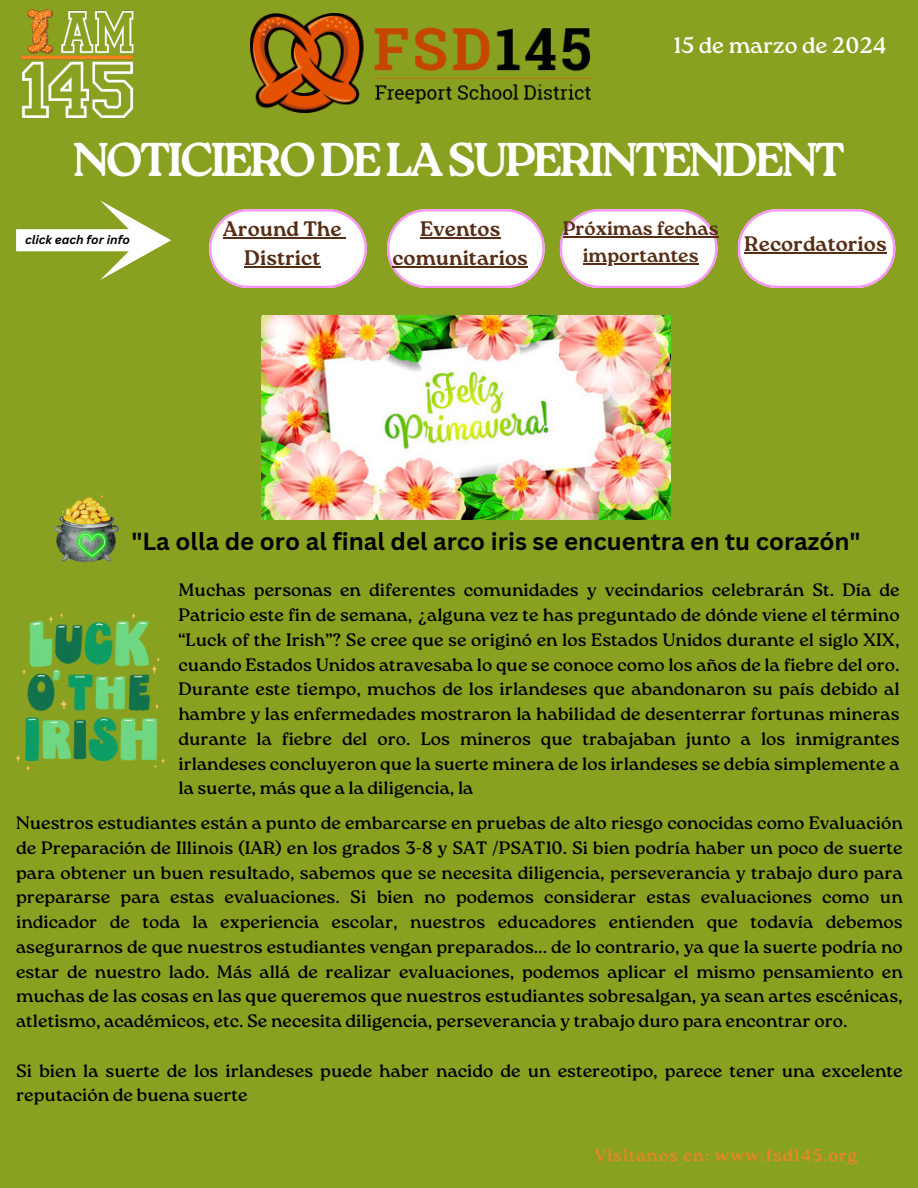
<style>
.page{position:relative;width:918px;height:1188px;background:#89a121}
.page>*{position:absolute;margin:0;border:0;box-sizing:border-box;transform-origin:0 0}
.t1{font:700 47.4px "Roca One";letter-spacing:-.065em;color:#fff}
.t2{font:700 24px "Canva Sans";color:#000}
.t3{font:22.5px "Roca One";color:#fff}
.t4{font:700 21px/29.2px "Roca One";color:#572e15;text-align:center}
.t5{font:700 19.5px "Roca One";color:#572e15}
.t6{font:18px/24.8px "Roca One";color:#000;text-align:justify}
.t7{font:16.95px "Roca One";letter-spacing:.06em;color:#f18326}
.t8{font:italic 700 12px "Canva Sans";color:#000}
</style>
<div class="page">
<svg style="left:387px;top:209px;width:158px;height:79px;background:#eee9e2"></svg>
<svg style="left:560px;top:209px;width:157px;height:79px;background:#eee8e2"></svg>
<svg style="left:738px;top:209px;width:157px;height:79px;background:#f0eae5"></svg>
<img style="left:250px;top:14px;width:341px;height:99px">
<svg style="left:16px;top:200px;width:155px;height:80px"></svg>
<img style="left:21px;top:9px;width:113px;height:109px">
<img style="left:55px;top:495px;width:64px;height:66px">
<img style="left:73px;top:529px;width:37px;height:32px">
<img style="left:16px;top:613px;width:149px;height:158px">
<img style="left:261px;top:315px;width:410px;height:205px">
<hr style="left:744px;top:252px;width:143px;height:1px;background:#572e15">
<hr style="left:420px;top:237px;width:80px;height:1px;background:#572e15">
<hr style="left:392px;top:267px;width:136px;height:1px;background:#572e15">
<hr style="left:563px;top:236px;width:156px;height:1px;background:#572e15">
<hr style="left:583px;top:263px;width:116px;height:1px;background:#572e15">
<svg style="left:209px;top:209px;width:158px;height:79px;background:#ede7e0"></svg>
<hr style="left:244px;top:267px;width:76px;height:1px;background:#572e15">
<h4 class="t3" style="left:673px;top:32px;width:214px">15 de marzo de 2024</h4>
<h4 class="t1" style="left:73px;top:132px;width:774px">NOTICIERODELASUPERINTENDENT</h4>
<h2 class="t8" style="left:25px;top:231px;width:106px">click each for info</h2>
<p class="t4" style="left:223px;top:214px;width:120px">Around The<br>District</p>
<h4 class="t4" style="left:392px;top:214px;width:137px">Eventos comunitarios</h4>
<p class="t5" style="left:563px;top:217px;width:157px">Próximas fechas</p>
<p class="t5" style="left:583px;top:244px;width:117px">importantes</p>
<h4 class="t4" style="left:744px;top:229px;width:144px">Recordatorios</h4>
<p class="t2" style="left:131px;top:525px;width:731px">"La olla de oro al final del arco iris se encuentra en tu corazón"</p>
<h5 class="t6" style="left:179px;top:578px;width:723px">Muchas personas en diferentes comunidades y vecindarios celebrarán St. Día de Patricio este fin de semana, ¿alguna vez te has preguntado de dónde viene el término “Luck of the Irish”? Se cree que se originó en los Estados Unidos durante el siglo XIX, cuando Estados Unidos atravesaba lo que se conoce como los años de la fiebre del oro.<br>Durante este tiempo, muchos de los irlandeses que abandonaron su país debido al hambre y las enfermedades mostraron la habilidad de desenterrar fortunas mineras durante la fiebre del oro. Los mineros que trabajaban junto a los inmigrantes irlandeses concluyeron que la suerte minera de los irlandeses se debía simplemente a la suerte, más que a la diligencia, la</h5>
<h5 class="t6" style="left:16px;top:811px;width:888px">Nuestros estudiantes están a punto de embarcarse en pruebas de alto riesgo conocidas como Evaluación de Preparación de Illinois (IAR) en los grados 3-8 y SAT /PSAT10. Si bien podría haber un poco de suerte para obtener un buen resultado, sabemos que se necesita diligencia, perseverancia y trabajo duro para prepararse para estas evaluaciones. Si bien no podemos considerar estas evaluaciones como un indicador de toda la experiencia escolar, nuestros educadores entienden que todavía debemos asegurarnos de que nuestros estudiantes vengan preparados... de lo contrario, ya que la suerte podría no estar de nuestro lado. Más allá de realizar evaluaciones, podemos aplicar el mismo pensamiento en muchas de las cosas en las que queremos que nuestros estudiantes sobresalgan, ya sean artes escénicas, atletismo, académicos, etc. Se necesita diligencia, perseverancia y trabajo duro para encontrar oro.</h5>
<h5 class="t6" style="left:16px;top:1058px;width:888px">Si bien la suerte de los irlandeses puede haber nacido de un estereotipo, parece tener una excelente reputación de buena suerte</h5>
<h5 class="t7" style="left:595px;top:1145px;width:264px">Visitanos en: www.fsd145.org</h5>
</div>
